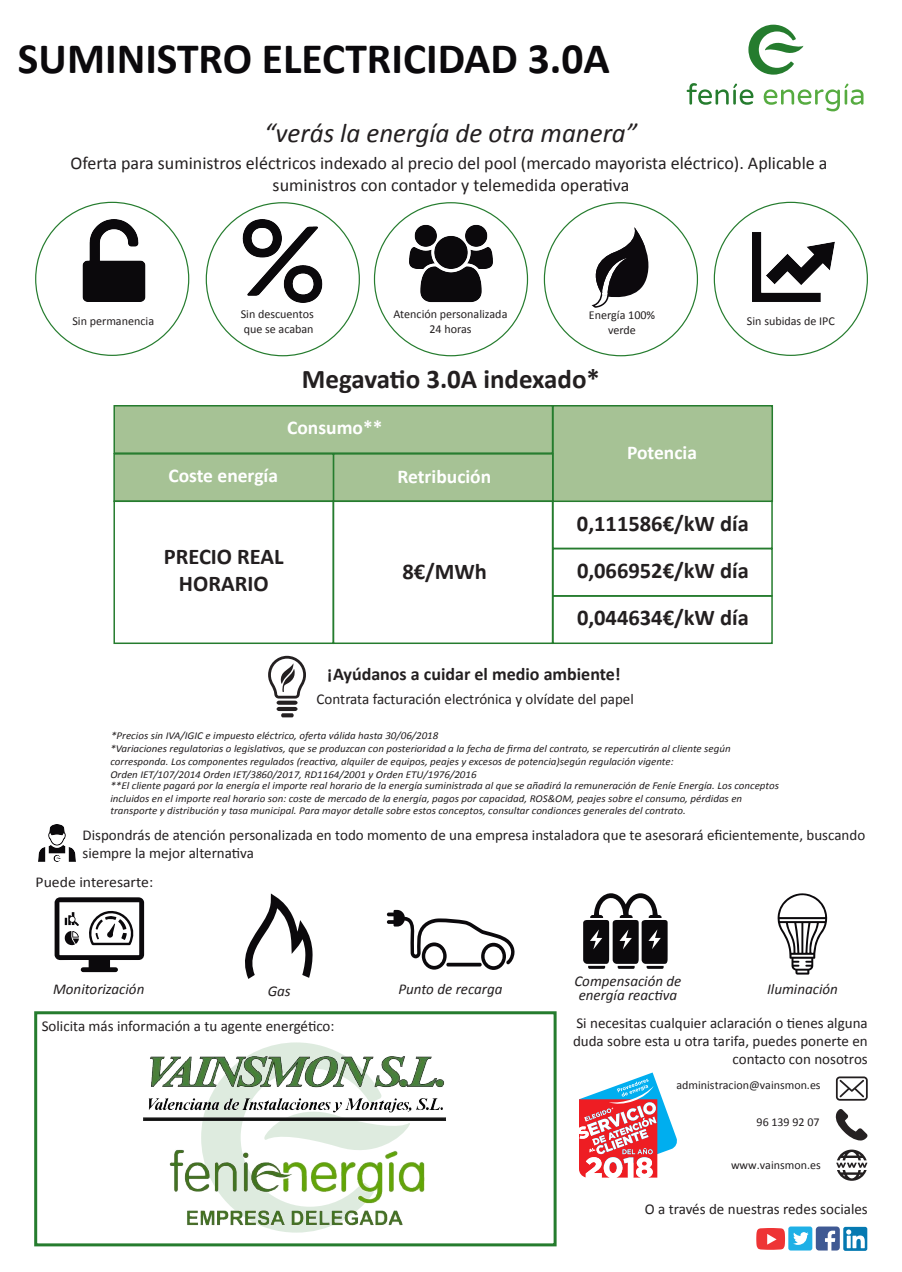
<style>
.page{position:relative;width:902px;height:1272px;background:#fff}
.page>*{position:absolute;margin:0;border:0;box-sizing:border-box;transform-origin:0 0}
.t1{font:700 43.5px "Calibri";color:#0b090c}
.t2{font:italic 27px "Calibri";color:#231f20}
.t3{font:700 27px "Calibri";color:#231f20}
.t4{font:700 22.5px/47.4px "Calibri";color:#231f20}
.t5{font:700 19.5px "Calibri";color:#fff}
.t6{font:18px/21.6px "Calibri";color:#231f20;text-align:center}
.t7{font:700 18px "Calibri";color:#231f20}
.t8{font:15px/18px "Calibri";color:#231f20;text-align:right}
.t9{font:italic 15px/13.5px "Calibri";color:#231f20}
.t10{font:15px "Calibri";color:#231f20;scale:1.05 1}
.t11{font:12px/14.5px "Calibri";color:#231f20;text-align:center}
.t12{font:italic 10.5px/12.6px "Calibri";color:#231f20;scale:1.05 1}
</style>
<div class="page">
<svg style="left:686px;top:83px;width:67px;height:22px"></svg>
<svg style="left:763px;top:84px;width:100px;height:27px"></svg>
<svg style="left:748px;top:25px;width:55px;height:50px"></svg>
<div style="left:34px;top:1011px;width:522px;height:235px;border:3px solid #257c2e"></div>
<img style="left:82px;top:219px;width:64px;height:82px">
<img style="left:242px;top:219px;width:81px;height:83px">
<svg style="left:835px;top:1076px;width:32px;height:24px"></svg>
<svg style="left:835px;top:1109px;width:32px;height:32px"></svg>
<svg style="left:836px;top:1149px;width:31px;height:31px"></svg>
<svg style="left:756px;top:1226px;width:111px;height:24px"></svg>
<img style="left:409px;top:224px;width:84px;height:79px">
<svg style="left:268px;top:655px;width:38px;height:56px"></svg>
<svg style="left:281px;top:713px;width:12px;height:4px"></svg>
<img style="left:752px;top:232px;width:82px;height:70px">
<svg style="left:591px;top:227px;width:57px;height:81px"></svg>
<img style="left:38px;top:824px;width:37px;height:37px">
<svg style="left:387px;top:909px;width:127px;height:60px"></svg>
<svg style="left:245px;top:893px;width:68px;height:85px"></svg>
<svg style="left:55px;top:897px;width:89px;height:75px"></svg>
<svg style="left:583px;top:893px;width:84px;height:75px"></svg>
<svg style="left:777px;top:893px;width:50px;height:81px"></svg>
<div style="left:552px;top:405px;width:221px;height:97px;background:#a6c295;border:2px solid #257c2e"></div>
<div style="left:552px;top:548px;width:220px;height:48px;border:2px solid #257c2e"></div>
<div style="left:552px;top:595px;width:220px;height:49px;border:2px solid #257c2e"></div>
<div style="left:332px;top:453px;width:221px;height:49px;background:#a6c295;border:2px solid #257c2e"></div>
<div style="left:113px;top:405px;width:440px;height:49px;background:#a6c295;border:2px solid #257c2e"></div>
<div style="left:332px;top:500px;width:221px;height:144px;border:2px solid #257c2e"></div>
<div style="left:113px;top:453px;width:221px;height:49px;background:#a6c295;border:2px solid #257c2e"></div>
<div style="left:113px;top:500px;width:221px;height:144px;border:2px solid #257c2e"></div>
<svg style="left:579px;top:1072px;width:98px;height:105px"></svg>
<img style="left:143px;top:1045px;width:303px;height:188px">
<h1 class="t1" style="left:18px;top:31px;width:593px">SUMINISTRO ELECTRICIDAD 3.0A</h1>
<h2 class="t2" style="left:264px;top:114px;width:374px">“verás la energía de otra manera”</h2>
<h3 class="t6" style="left:70px;top:153px;width:758px">Oferta para suministros eléctricos indexado al precio del pool (mercado mayorista eléctrico). Aplicable a suministros con contador y telemedida operativa</h3>
<p class="t11" style="left:393px;top:307px;width:115px">Atención personalizada<br>24 horas</p>
<p class="t11" style="left:72px;top:314px;width:83px">Sin permanencia</p>
<p class="t11" style="left:241px;top:307px;width:75px;text-align:left">Sin descuentos que se acaban</p>
<p class="t11" style="left:589px;top:308px;width:68px">Energía 100% verde</p>
<h2 class="t3" style="left:302px;top:362px;width:299px">Megavatio 3.0A indexado*</h2>
<h3 class="t5" style="left:287px;top:415px;width:97px">Consumo**</h3>
<h3 class="t5" style="left:168px;top:463px;width:111px">Coste energía</h3>
<h3 class="t5" style="left:397px;top:463px;width:95px">Retribución</h3>
<h3 class="t5" style="left:627px;top:439px;width:71px">Potencia</h3>
<p class="t11" style="left:747px;top:314px;width:89px">Sin subidas de IPC</p>
<h3 class="t4" style="left:164px;top:543px;width:122px;line-height:27px;text-align:center">PRECIO REAL<br>HORARIO</h3>
<h3 class="t4" style="left:402px;top:547px;width:86px">8€/MWh</h3>
<h3 class="t4" style="left:577px;top:499px;width:173px">0,111586€/kW día</h3>
<h3 class="t4" style="left:577px;top:546px;width:173px">0,066952€/kW día<br>0,044634€/kW día</h3>
<h3 class="t7" style="left:327px;top:662px;width:295px">¡Ayúdanos a cuidar el medio ambiente!</h3>
<h3 class="t8" style="left:316px;top:689px;width:319px">Contrata facturación electrónica y olvídate del papel</h3>
<p class="t12" style="left:111px;top:728px;width:313px">*Precios sin IVA/IGIC e impuesto eléctrico, oferta válida hasta 30/06/2018</p>
<p class="t12" style="left:110px;top:742px;width:592px">*Variaciones regulatorias o legislativos, que se produzcan con posterioridad a la fecha de firma del contrato, se repercutirán al cliente según corresponda. Los componentes regulados (reactiva, alquiler de equipos, peajes y excesos de potencia)según regulación vigente:<br>Orden IET/107/2014 Orden IET/3860/2017, RD1164/2001 y Orden ETU/1976/2016</p>
<p class="t12" style="left:110px;top:779px;width:638px">**El cliente pagará por la energía el importe real horario de la energía suministrada al que se añadirá la remuneración de Feníe Energía. Los conceptos incluidos en el importe real horario son: coste de mercado de la energía, pagos por capacidad, ROS&amp;OM, peajes sobre el consumo, pérdidas en transporte y distribución y tasa municipal. Para mayor detalle sobre estos conceptos, consultar condionces generales del contrato.</p>
<h3 class="t8" style="left:83px;top:826px;width:784px;text-align:left">Dispondrás de atención personalizada en todo momento de una empresa instaladora que te asesorará eficientemente, buscando siempre la mejor alternativa</h3>
<h3 class="t10" style="left:36px;top:873px;width:113px">Puede interesarte:</h3>
<h3 class="t9" style="left:53px;top:981px;width:93px">Monitorización</h3>
<h3 class="t9" style="left:268px;top:983px;width:25px">Gas</h3>
<h3 class="t9" style="left:398px;top:981px;width:105px">Punto de recarga</h3>
<h3 class="t9" style="left:574px;top:973px;width:108px">Compensación de energía reactiva</h3>
<h3 class="t9" style="left:767px;top:981px;width:72px">Iluminación</h3>
<h3 class="t8" style="left:42px;top:1017px;width:294px">Solicita más información a tu agente energético:</h3>
<h3 class="t8" style="left:573px;top:1013px;width:296px">Si necesitas cualquier aclaración o tienes alguna duda sobre esta u otra tarifa, puedes ponerte en contacto con nosotros</h3>
<p class="t11" style="left:676px;top:1078px;width:146px">administracion@vainsmon.es</p>
<p class="t11" style="left:756px;top:1114px;width:64px">96 139 92 07</p>
<p class="t11" style="left:731px;top:1158px;width:91px">www.vainsmon.es</p>
<h3 class="t8" style="left:644px;top:1200px;width:224px">O a través de nuestras redes sociales</h3>
</div>
